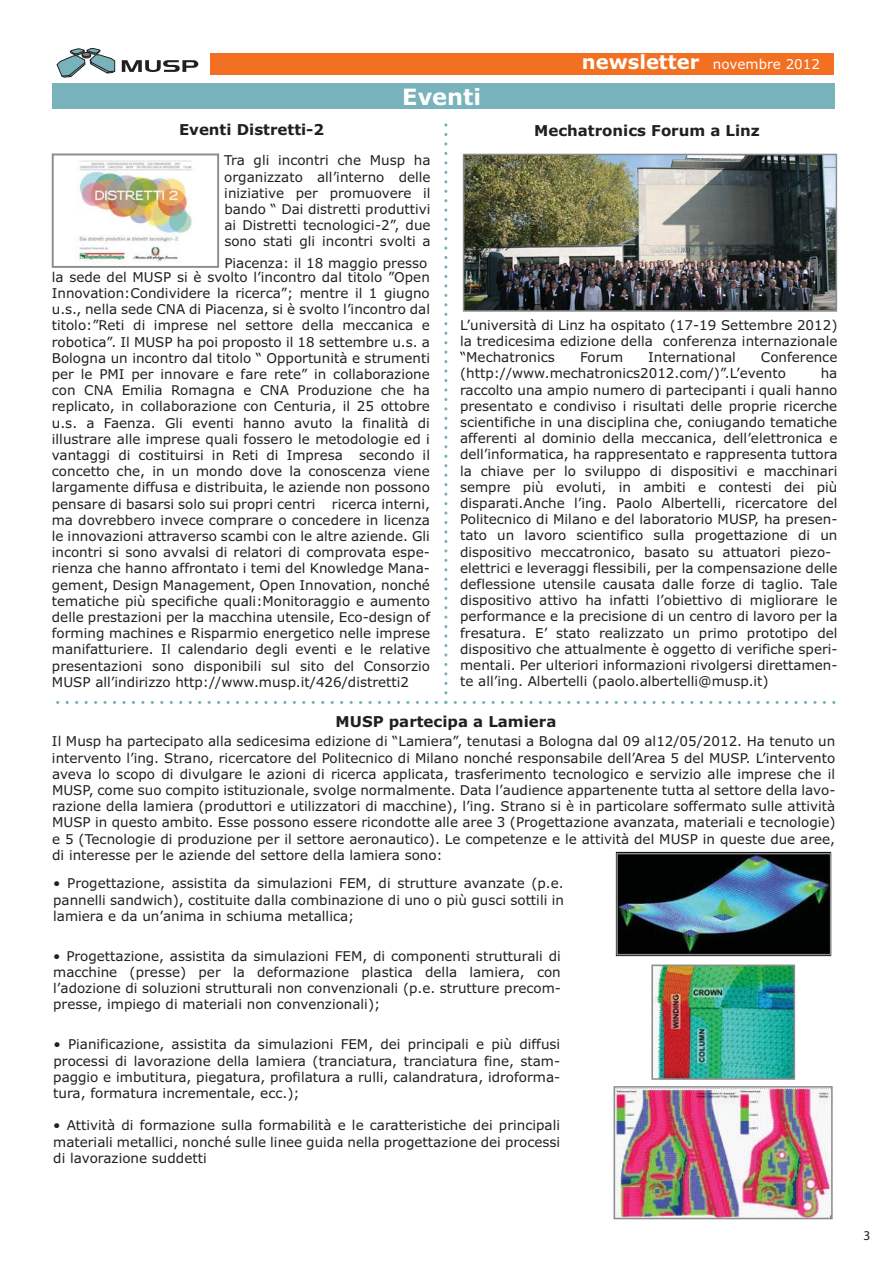
<style>
.page{position:relative;width:893px;height:1263px;background:#fff}
.page>*{position:absolute;margin:0;border:0;box-sizing:border-box;transform-origin:0 0}
.t1{font:700 22.5px "Verdana";color:#fff}
.t2{font:700 15px "Verdana";color:#231f20}
.t3{font:13.5px/16.2px "Verdana";color:#231f20;text-align:justify}
.t4{font:13.5px "Verdana";color:#fff}
.t5{font:13.5px "Myriad Pro";color:#231f20}
.s1{font-weight:700;font-size:19.5px}
</style>
<div class="page">
<div style="left:210px;top:53px;width:623px;height:21px;background:#f36f21"></div>
<div style="left:52px;top:83px;width:783px;height:26px;background:#78b2bb"></div>
<img style="left:615px;top:852px;width:216px;height:104px">
<div style="left:616px;top:853px;width:215px;height:102px;border:2px solid #8a8c8e"></div>
<img style="left:651px;top:964px;width:145px;height:116px">
<img style="left:616px;top:1087px;width:217px;height:132px">
<div style="left:613px;top:1086px;width:219px;height:133px;border:2px solid #8a8c8e"></div>
<svg style="left:122px;top:60px;width:76px;height:12px"></svg>
<svg style="left:57px;top:48px;width:58px;height:29px"></svg>
<svg style="left:56px;top:123px;width:779px;height:581px"></svg>
<p class="t1" style="left:402px;top:88px;width:80px">Eventi</p>
<p class="t4" style="left:582px;top:58px;width:240px"><span class="s1">newsletter</span> novembre 2012</p>
<p class="t2" style="left:179px;top:124px;width:147px">Eventi Distretti-2</p>
<p class="t2" style="left:534px;top:125px;width:227px">Mechatronics Forum a Linz</p>
<p class="t3" style="left:224px;top:154px;width:208px">Tra gli incontri che Musp ha organizzato all’interno delle iniziative per promuovere il bando “ Dai distretti produttivi ai Distretti tecnologici-2”, due sono stati gli incontri svolti a</p>
<p class="t3" style="left:52px;top:257px;width:380px;line-height:13.8px;text-align:right">Piacenza: il 18 maggio presso<br>la sede del MUSP si è svolto l’incontro dal titolo ”Open</p>
<p class="t3" style="left:52px;top:286px;width:380px">Innovation:Condividere la ricerca”; mentre il 1 giugno u.s., nella sede CNA di Piacenza, si è svolto l’incontro dal titolo:”Reti di imprese nel settore della meccanica e robotica”. Il MUSP ha poi proposto il 18 settembre u.s. a Bologna un incontro dal titolo “ Opportunità e strumenti per le PMI per innovare e fare rete” in collaborazione con CNA Emilia Romagna e CNA Produzione che ha replicato, in collaborazione con Centuria, il 25 ottobre u.s. a Faenza. Gli eventi hanno avuto la finalità di illustrare alle imprese quali fossero le metodologie ed i vantaggi di costituirsi in Reti di Impresa secondo il concetto che, in un mondo dove la conoscenza viene largamente diffusa e distribuita, le aziende non possono pensare di basarsi solo sui propri centri ricerca interni, ma dovrebbero invece comprare o concedere in licenza le innovazioni attraverso scambi con le altre aziende. Gli incontri si sono avvalsi di relatori di comprovata espe&shy;rienza che hanno affrontato i temi del Knowledge Mana&shy;gement, Design Management, Open Innovation, nonché tematiche più specifiche quali:Monitoraggio e aumento delle prestazioni per la macchina utensile, Eco-design of forming machines e Risparmio energetico nelle imprese manifatturiere. Il calendario degli eventi e le relative presentazioni sono disponibili sul sito del Consorzio MUSP all’indirizzo http://www.musp.it/426/distretti2</p>
<p class="t3" style="left:460px;top:318px;width:379px">L’università di Linz ha ospitato (17-19 Settembre 2012) la tredicesima edizione della conferenza internazionale “Mechatronics</p>
<p class="t3" style="left:460px;top:350px;width:379px;text-indent:301px">Conference (http://www.mechatronics2012.com/)”.L’evento</p>
<p class="t3" style="left:580px;top:350px;width:45px">Forum</p>
<p class="t3" style="left:648px;top:350px;width:89px">International</p>
<p class="t3" style="left:460px;top:367px;width:379px;text-align:left;text-indent:361px">ha raccolto una ampio numero di partecipanti i quali hanno presentato e condiviso i risultati delle proprie ricerche scientifiche in una disciplina che, coniugando tematiche afferenti al dominio della meccanica, dell’elettronica e dell’informatica, ha rappresentato e rappresenta tuttora la chiave per lo sviluppo di dispositivi e macchinari sempre più evoluti, in ambiti e contesti dei più disparati.Anche l’ing. Paolo Albertelli, ricercatore del Politecnico di Milano e del laboratorio MUSP, ha presen&shy;tato un lavoro scientifico sulla progettazione di un dispositivo meccatronico, basato su attuatori piezo&shy;elettrici e leveraggi flessibili, per la compensazione delle deflessione utensile causata dalle forze di taglio. Tale dispositivo attivo ha infatti l’obiettivo di migliorare le performance e la precisione di un centro di lavoro per la fresatura. E’ stato realizzato un primo prototipo del dispositivo che attualmente è oggetto di verifiche speri&shy;mentali. Per ulteriori informazioni rivolgersi direttamen&shy;te all’ing. Albertelli (paolo.albertelli@musp.it)</p>
<p class="t2" style="left:336px;top:715px;width:222px">MUSP partecipa a Lamiera</p>
<p class="t3" style="left:52px;top:735px;width:785px">Il Musp ha partecipato alla sedicesima edizione di “Lamiera”, tenutasi a Bologna dal 09 al12/05/2012. Ha tenuto un intervento l’ing. Strano, ricercatore del Politecnico di Milano nonché responsabile dell’Area 5 del MUSP. L’intervento aveva lo scopo di divulgare le azioni di ricerca applicata, trasferimento tecnologico e servizio alle imprese che il MUSP, come suo compito istituzionale, svolge normalmente. Data l’audience appartenente tutta al settore della lavo&shy;razione della lamiera (produttori e utilizzatori di macchine), l’ing. Strano si è in particolare soffermato sulle attività MUSP in questo ambito. Esse possono essere ricondotte alle aree 3 (Progettazione avanzata, materiali e tecnologie) e 5 (Tecnologie di produzione per il settore aeronautico). Le competenze e le attività del MUSP in queste due aree, di interesse per le aziende del settore della lamiera sono:</p>
<p class="t3" style="left:53px;top:877px;width:512px">- Progettazione, assistita da simulazioni FEM, di strutture avanzate (p.e. pannelli sandwich), costituite dalla combinazione di uno o più gusci sottili in lamiera e da un’anima in schiuma metallica;</p>
<p class="t3" style="left:53px;top:949px;width:509px">- Progettazione, assistita da simulazioni FEM, di componenti strutturali di macchine (presse) per la deformazione plastica della lamiera, con l’adozione di soluzioni strutturali non convenzionali (p.e. strutture precom&shy;presse, impiego di materiali non convenzionali);</p>
<p class="t3" style="left:53px;top:1038px;width:508px">- Pianificazione, assistita da simulazioni FEM, dei principali e più diffusi processi di lavorazione della lamiera (tranciatura, tranciatura fine, stam&shy;paggio e imbutitura, piegatura, profilatura a rulli, calandratura, idroforma&shy;tura, formatura incrementale, ecc.);</p>
<p class="t3" style="left:53px;top:1119px;width:508px">- Attività di formazione sulla formabilità e le caratteristiche dei principali materiali metallici, nonché sulle linee guida nella progettazione dei processi di lavorazione suddetti</p>
<p class="t5" style="left:863px;top:1227px;width:8px">3</p>
</div>
